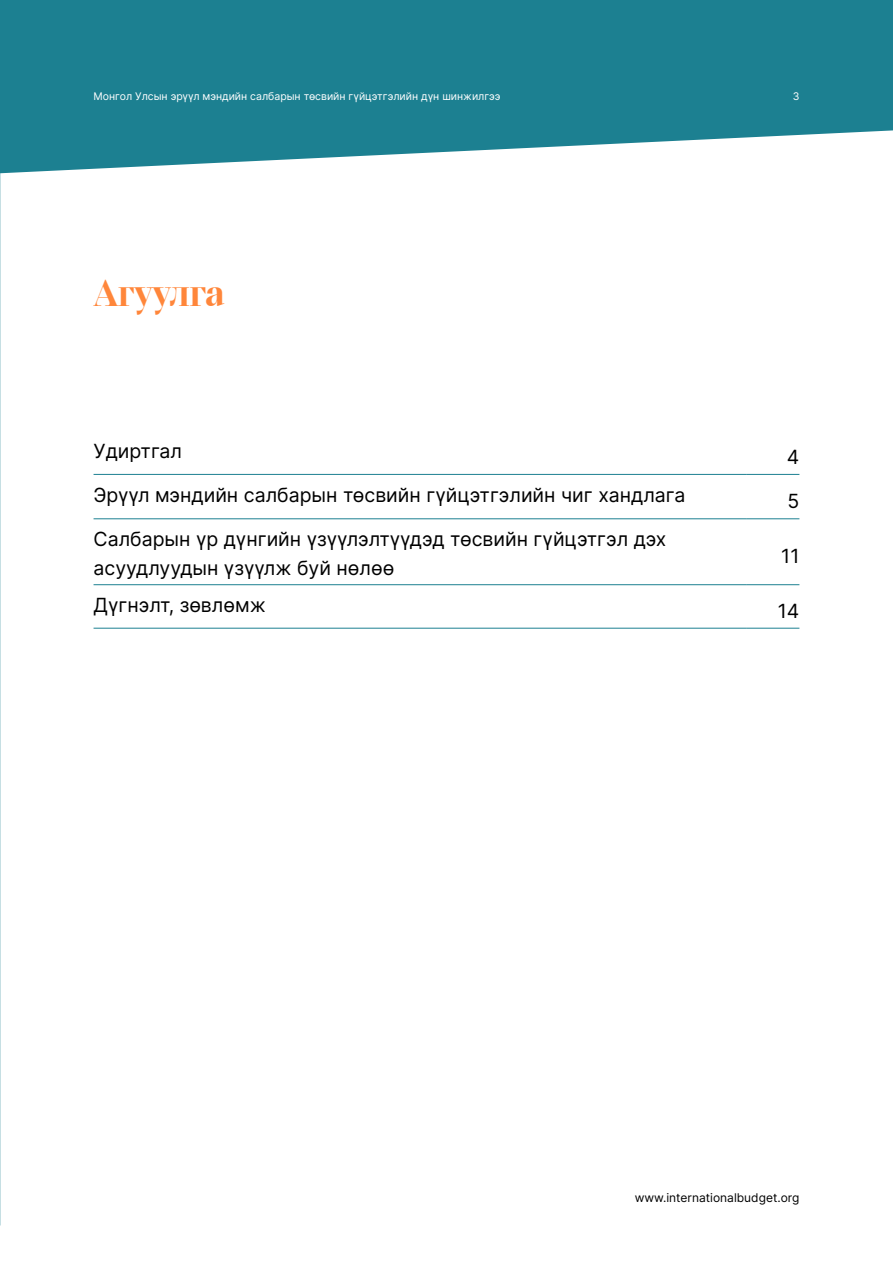
<style>
.page{position:relative;width:893px;height:1263px;background:#fff}
.page>*{position:absolute;margin:0;border:0;box-sizing:border-box;transform-origin:0 0}
.t1{font:600 37.5px "TT Livret Display";letter-spacing:-.005em;color:#ff863a}
.t2{font:19.5px/28.5px "Inter V";color:#000}
.t3{font:12px "Inter V";color:#000}
.t4{font:10.5px "Inter V";color:#fff}
</style>
<div class="page">
<svg style="left:0;top:0;width:893px;height:173px;background:#378f9e"></svg>
<svg style="left:0;top:590px;width:1px;height:635px"></svg>
<hr style="left:746px;top:474px;width:53px;height:1px;background:#1c8091">
<hr style="left:746px;top:518px;width:53px;height:1px;background:#1c8091">
<hr style="left:746px;top:584px;width:53px;height:1px;background:#1c8091">
<hr style="left:746px;top:628px;width:53px;height:1px;background:#1c8091">
<hr style="left:94px;top:474px;width:652px;height:1px;background:#1c8091">
<hr style="left:94px;top:518px;width:652px;height:1px;background:#1c8091">
<hr style="left:94px;top:584px;width:652px;height:1px;background:#1c8091">
<hr style="left:94px;top:628px;width:652px;height:1px;background:#1c8091">
<p class="t4" style="left:94px;top:89px;width:409px">Монгол Улсын эрүүл мэндийн салбарын төсвийн гүйцэтгэлийн дүн шинжилгээ</p>
<h1 class="t1" style="left:94px;top:270px;width:132px">Агуулга</h1>
<p class="t4" style="left:793px;top:89px;width:8px">3</p>
<p class="t2" style="left:94px;top:437px;width:90px">Удиртгал</p>
<p class="t2" style="left:787px;top:442px;width:14px">4</p>
<p class="t2" style="left:94px;top:480px;width:593px">Эрүүл мэндийн салбарын төсвийн гүйцэтгэлийн чиг хандлага</p>
<p class="t2" style="left:788px;top:486px;width:13px">5</p>
<p class="t2" style="left:94px;top:524px;width:574px">Салбарын үр дүнгийн үзүүлэлтүүдэд төсвийн гүйцэтгэл дэх асуудлуудын үзүүлж буй нөлөө</p>
<p class="t2" style="left:781px;top:542px;width:20px">11</p>
<p class="t2" style="left:94px;top:590px;width:174px">Дүгнэлт, зөвлөмж</p>
<p class="t2" style="left:778px;top:596px;width:23px">14</p>
<p class="t3" style="left:635px;top:1189px;width:166px">www.internationalbudget.org</p>
</div>
